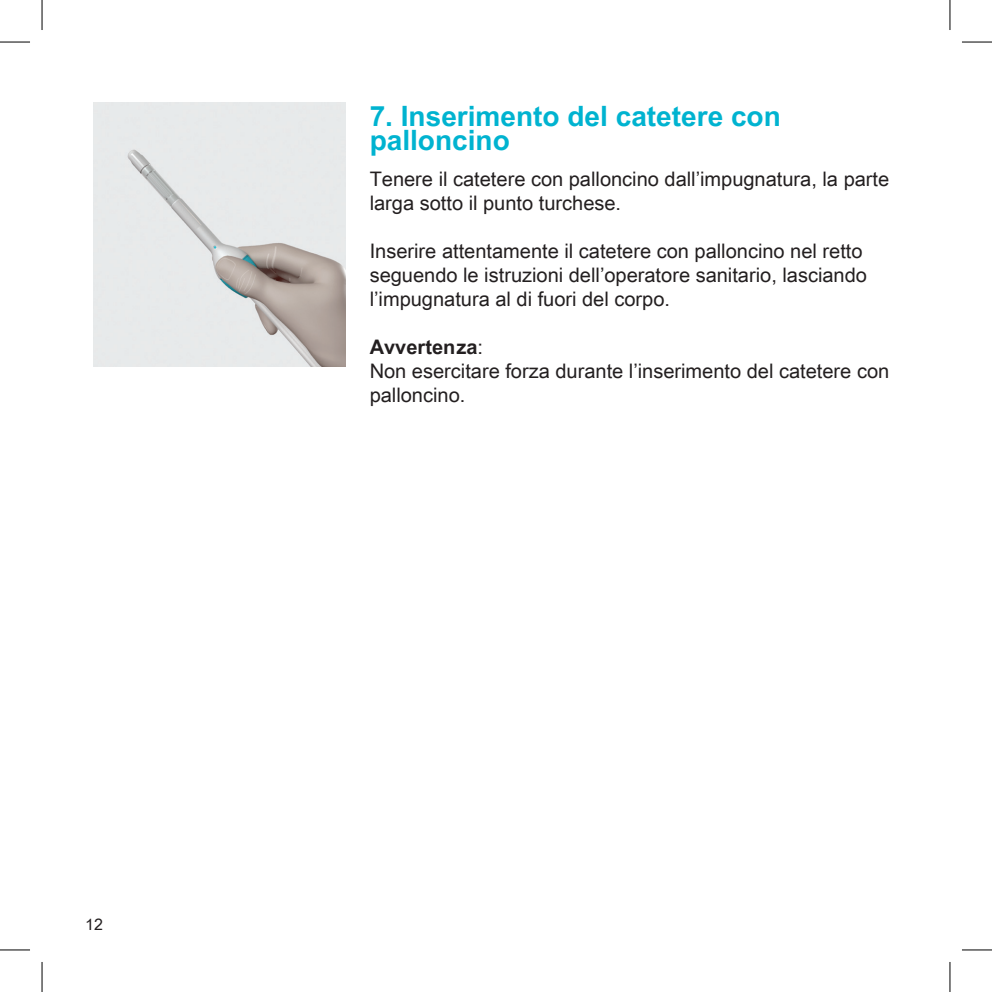
<style>
.page{position:relative;width:992px;height:992px;background:#fff}
.page>*{position:absolute;margin:0;border:0;box-sizing:border-box;transform-origin:0 0}
.Body_txt{font:700 28px/24px "Arial Unicode MS";color:#00b3d0}
.Body_txt-2{font:20px/24px "Arial Unicode MS";color:#231f20}
.Body_txt-3{font:700 20px "Arial Unicode MS";color:#231f20}
.t1{font:16px "Arial Unicode MS";color:#231f20}
.s1{font-weight:400}
</style>
<div class="page">
<img style="left:93px;top:102px;width:252px;height:264px">
<hr style="left:0;top:42px;width:30px;height:1px;background:#000">
<hr style="left:961px;top:42px;width:30px;height:1px;background:#000">
<hr style="left:0;top:949px;width:30px;height:1px;background:#000">
<hr style="left:961px;top:949px;width:30px;height:1px;background:#000">
<hr style="left:42px;top:0;width:1px;height:30px;background:#000">
<hr style="left:42px;top:961px;width:1px;height:30px;background:#000">
<hr style="left:949px;top:0;width:1px;height:30px;background:#000">
<hr style="left:949px;top:961px;width:1px;height:30px;background:#000">
<p class="t1" style="left:85px;top:912px;width:19px">12</p>
<p class="Body_txt" style="left:369px;top:105px;width:412px">7. Inserimento del catetere con palloncino</p>
<p class="Body_txt-2" style="left:369px;top:166px;width:521px">Tenere il catetere con palloncino dall’impugnatura, la parte larga sotto il punto turchese.</p>
<p class="Body_txt-2" style="left:369px;top:238px;width:498px">Inserire attentamente il catetere con palloncino nel retto seguendo le istruzioni dell’operatore sanitario, lasciando l’impugnatura al di fuori del corpo.</p>
<p class="Body_txt-3" style="left:369px;top:332px;width:115px">Avvertenza<span class="s1">:</span></p>
<p class="Body_txt-2" style="left:369px;top:358px;width:521px">Non esercitare forza durante l’inserimento del catetere con palloncino.</p>
</div>
